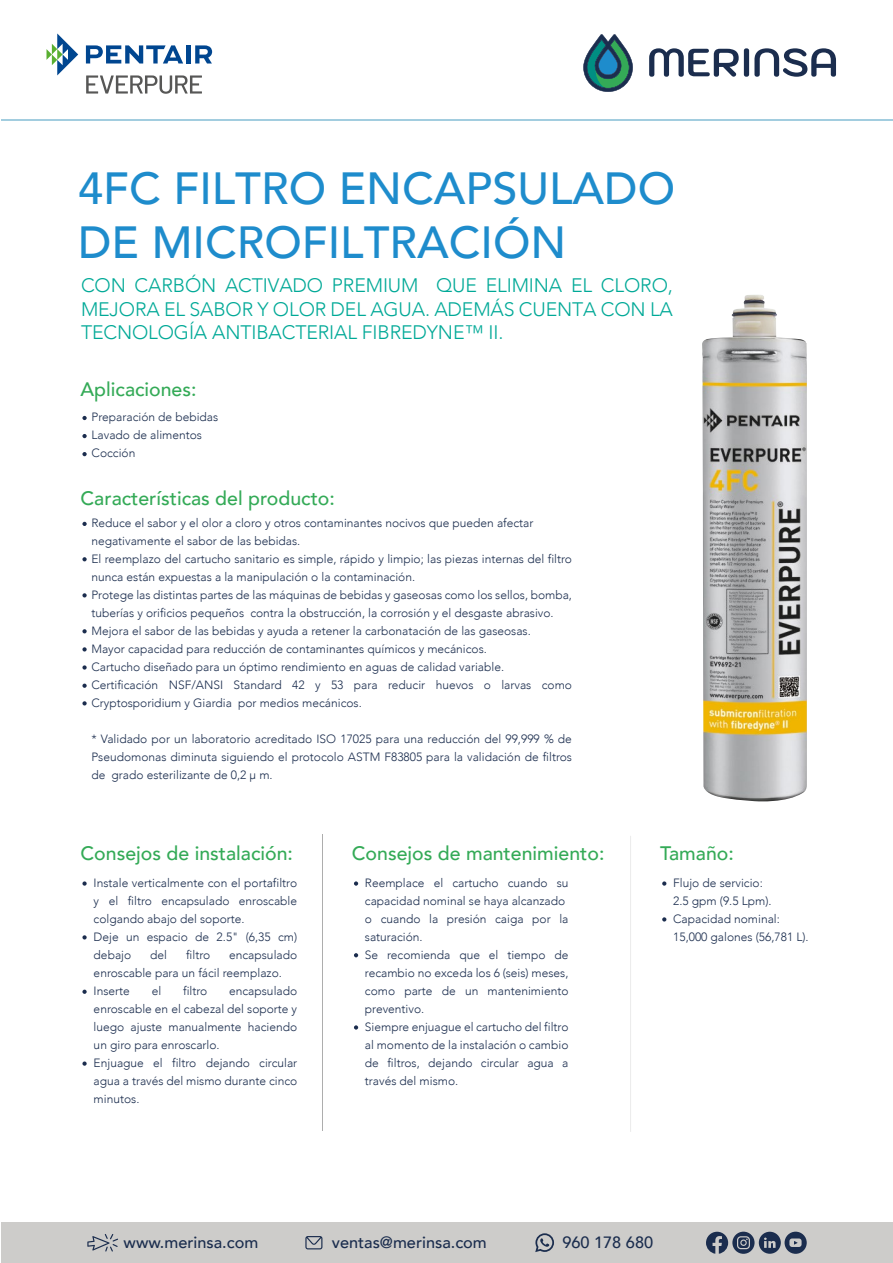
<style>
.page{position:relative;width:893px;height:1263px;background:#fff}
.page>*{position:absolute;margin:0;border:0;box-sizing:border-box;transform-origin:0 0}
.t1{font:500 45px/54px "Avenir";color:#1e8ccc}
.t2{font:300 19.5px/23.4px "Avenir";letter-spacing:-.005em;color:#00a997;text-align:justify}
.t3{font:500 19.5px "Avenir";color:#34aa57}
.t4{font:500 16.35px "Avenir";color:#1b2d4e}
.t5{font:300 12px/18px "Avenir";color:#1b2d4e}
</style>
<div class="page">
<svg style="left:649px;top:48px;width:187px;height:29px"></svg>
<svg style="left:583px;top:34px;width:50px;height:58px"></svg>
<hr style="left:1px;top:120px;width:892px;height:1px;background:#a2cddf">
<div style="left:1px;top:1222px;width:892px;height:41px;background:#cdccca"></div>
<svg style="left:87px;top:1234px;width:31px;height:17px"></svg>
<svg style="left:305px;top:1236px;width:17px;height:13px"></svg>
<svg style="left:535px;top:1233px;width:19px;height:19px"></svg>
<svg style="left:706px;top:1232px;width:101px;height:22px"></svg>
<svg style="left:86px;top:75px;width:116px;height:19px"></svg>
<svg style="left:46px;top:33px;width:32px;height:42px"></svg>
<svg style="left:86px;top:45px;width:97px;height:19px"></svg>
<hr style="left:186px;top:45px;width:4px;height:19px;background:#004690">
<svg style="left:195px;top:45px;width:17px;height:19px"></svg>
<img style="left:702px;top:295px;width:105px;height:507px">
<svg style="left:82px;top:557px;width:5px;height:4px"></svg>
<svg style="left:82px;top:522px;width:5px;height:4px"></svg>
<svg style="left:82px;top:416px;width:5px;height:4px"></svg>
<svg style="left:82px;top:434px;width:5px;height:4px"></svg>
<svg style="left:82px;top:452px;width:5px;height:4px"></svg>
<svg style="left:82px;top:593px;width:5px;height:4px"></svg>
<svg style="left:82px;top:629px;width:5px;height:4px"></svg>
<svg style="left:82px;top:665px;width:5px;height:5px"></svg>
<svg style="left:82px;top:647px;width:5px;height:4px"></svg>
<svg style="left:82px;top:684px;width:5px;height:4px"></svg>
<svg style="left:82px;top:701px;width:5px;height:4px"></svg>
<svg style="left:82px;top:881px;width:5px;height:5px"></svg>
<svg style="left:354px;top:881px;width:4px;height:5px"></svg>
<svg style="left:662px;top:881px;width:4px;height:5px"></svg>
<svg style="left:662px;top:917px;width:4px;height:4px"></svg>
<svg style="left:354px;top:953px;width:4px;height:4px"></svg>
<svg style="left:354px;top:1025px;width:4px;height:4px"></svg>
<svg style="left:82px;top:935px;width:5px;height:4px"></svg>
<svg style="left:82px;top:990px;width:5px;height:4px"></svg>
<svg style="left:82px;top:1061px;width:5px;height:5px"></svg>
<h1 class="t1" style="left:78px;top:159px;width:598px">4FC FILTRO ENCAPSULADO<br>DE MICROFILTRACIÓN</h1>
<h2 class="t2" style="left:81px;top:274px;width:593px">CON CARBÓN ACTIVADO PREMIUM QUE ELIMINA EL CLORO, MEJORA EL SABOR Y OLOR DEL AGUA. ADEMÁS CUENTA CON LA TECNOLOGÍA ANTIBACTERIAL FIBREDYNE™ II.</h2>
<h2 class="t3" style="left:81px;top:373px;width:117px">Aplicaciones:</h2>
<p class="t5" style="left:92px;top:408px;width:128px">Preparación de bebidas<br>Lavado de alimentos<br>Cocción</p>
<h2 class="t3" style="left:81px;top:481px;width:256px">Características del producto:</h2>
<p class="t5" style="left:91px;top:514px;width:482px">Reduce el sabor y el olor a cloro y otros contaminantes nocivos que pueden afectar negativamente el sabor de las bebidas.<br>El reemplazo del cartucho sanitario es simple, rápido y limpio; las piezas internas del filtro nunca están expuestas a la manipulación o la contaminación.<br>Protege las distintas partes de las máquinas de bebidas y gaseosas como los sellos, bomba, tuberías y orificios pequeños contra la obstrucción, la corrosión y el desgaste abrasivo.<br>Mejora el sabor de las bebidas y ayuda a retener la carbonatación de las gaseosas.<br>Mayor capacidad para reducción de contaminantes químicos y mecánicos.<br>Cartucho diseñado para un óptimo rendimiento en aguas de calidad variable.<br>Certificación NSF/ANSI Standard 42 y 53 para reducir huevos o larvas como Cryptosporidium y Giardia por medios mecánicos.</p>
<p class="t5" style="left:91px;top:730px;width:482px;text-align:justify">* Validado por un laboratorio acreditado ISO 17025 para una reducción del 99,999 % de Pseudomonas diminuta siguiendo el protocolo ASTM F83805 para la validación de filtros de grado esterilizante de 0,2 μ m.</p>
<h2 class="t3" style="left:81px;top:836px;width:214px">Consejos de instalación:</h2>
<p class="t5" style="left:94px;top:874px;width:205px">Instale verticalmente con el portafiltro y el filtro encapsulado enroscable colgando abajo del soporte.<br>Deje un espacio de 2.5" (6,35 cm) debajo</p>
<p class="t5" style="left:150px;top:946px;width:18px">del</p>
<p class="t5" style="left:186px;top:946px;width:26px">filtro</p>
<p class="t5" style="left:94px;top:946px;width:205px;text-indent:136px">encapsulado enroscable para un fácil reemplazo.<br>Inserte</p>
<p class="t5" style="left:152px;top:982px;width:11px">el</p>
<p class="t5" style="left:183px;top:982px;width:26px">filtro</p>
<p class="t5" style="left:94px;top:982px;width:205px;text-indent:136px">encapsulado enroscable en el cabezal del soporte y luego ajuste manualmente haciendo un giro para enroscarlo.<br>Enjuague el filtro dejando circular agua a través del mismo durante cinco minutos.</p>
<h2 class="t3" style="left:352px;top:836px;width:254px">Consejos de mantenimiento:</h2>
<p class="t5" style="left:365px;top:874px;width:205px">Reemplace el cartucho cuando su capacidad nominal se haya alcanzado o cuando la presión caiga por la saturación.<br>Se recomienda que el tiempo de recambio no exceda los 6 (seis) meses, como parte de un mantenimiento preventivo.<br>Siempre enjuague el cartucho del filtro al momento de la instalación o cambio de filtros, dejando circular agua a través del mismo.</p>
<h2 class="t3" style="left:660px;top:836px;width:75px">Tamaño:</h2>
<p class="t5" style="left:673px;top:874px;width:137px">Flujo de servicio:<br>2.5 gpm (9.5 Lpm).<br>Capacidad nominal:<br>15,000 galones (56,781 L).</p>
<h3 class="t4" style="left:124px;top:1228px;width:136px">www.merinsa.com</h3>
<h3 class="t4" style="left:332px;top:1228px;width:157px">ventas@merinsa.com</h3>
<h3 class="t4" style="left:562px;top:1228px;width:92px">960 178 680</h3>
</div>
